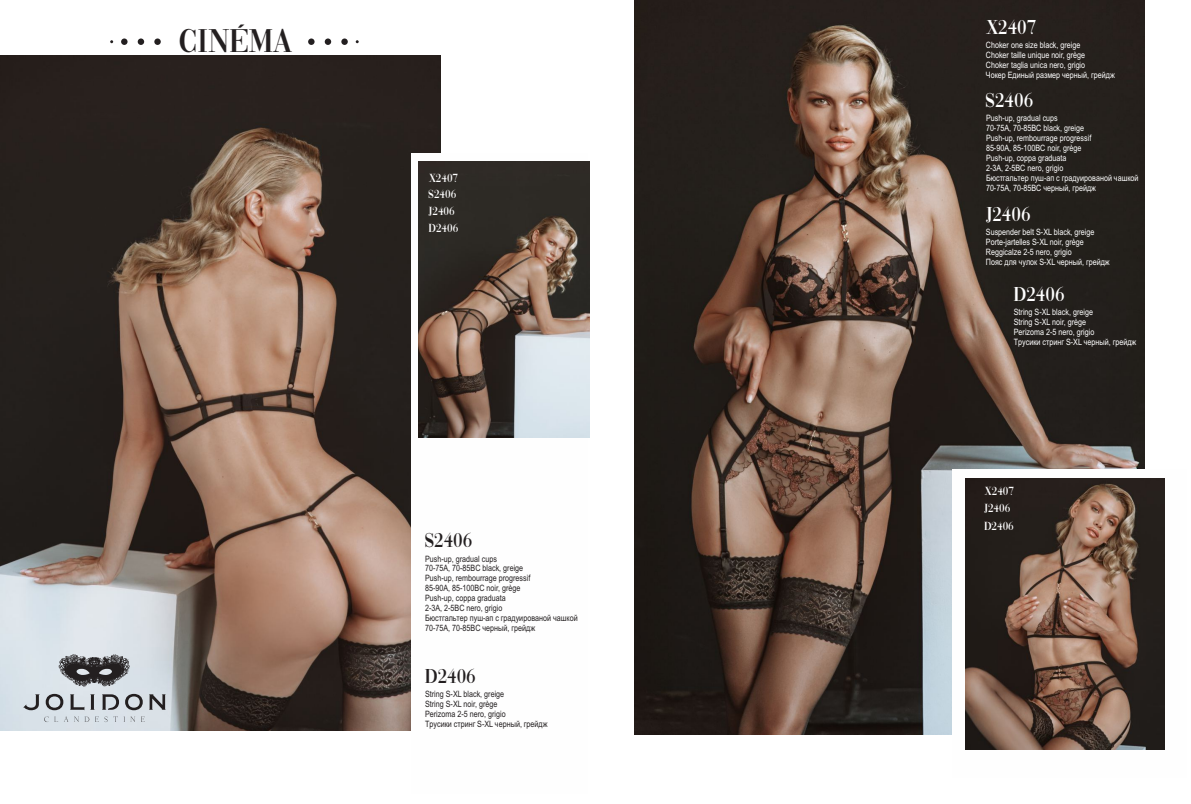
<style>
.page{position:relative;width:1191px;height:804px;background:#fff}
.page>*{position:absolute;margin:0;border:0;box-sizing:border-box;transform-origin:0 0}
.t1{font:34.3px "Vogue";color:#231f20}
.t2{font:21px "Vogue";color:#fff}
.t3{font:21px "Vogue";color:#231f20}
.t4{font:13.21px "Ebrima";color:#231f20;scale:3.63 1}
.t5{font:12.25px/17.5px "Vogue";color:#fff}
.t6{font:8.75px/9.9px "Arial Narrow";color:#fff}
.t7{font:8.75px/9.9px "Arial Narrow";color:#231f20}
</style>
<div class="page">
<img style="left:0;top:55px;width:440px;height:675px">
<img style="left:635px;top:0;width:509px;height:734px">
<div style="left:411px;top:153px;width:176px;height:641px;background:#fefefe"></div>
<div style="left:951px;top:469px;width:235px;height:309px;background:#fefefe"></div>
<img style="left:418px;top:161px;width:171px;height:277px">
<img style="left:965px;top:478px;width:199px;height:272px">
<div style="left:121px;top:38px;width:7px;height:7px;background:#231f20;border-radius:50%"></div>
<div style="left:138px;top:38px;width:6px;height:7px;background:#231f20;border-radius:50%"></div>
<div style="left:154px;top:38px;width:7px;height:7px;background:#231f20;border-radius:50%"></div>
<div style="left:341px;top:38px;width:7px;height:7px;background:#231f20;border-radius:50%"></div>
<div style="left:325px;top:38px;width:6px;height:7px;background:#231f20;border-radius:50%"></div>
<div style="left:308px;top:38px;width:6px;height:7px;background:#231f20;border-radius:50%"></div>
<svg style="left:23px;top:694px;width:143px;height:16px;background:#a2a6ab"></svg>
<svg style="left:44px;top:716px;width:14px;height:6px"></svg>
<svg style="left:64px;top:716px;width:4px;height:6px"></svg>
<svg style="left:74px;top:716px;width:5px;height:6px"></svg>
<svg style="left:85px;top:716px;width:4px;height:6px"></svg>
<svg style="left:95px;top:716px;width:12px;height:6px"></svg>
<svg style="left:113px;top:716px;width:5px;height:6px"></svg>
<svg style="left:124px;top:716px;width:11px;height:6px"></svg>
<svg style="left:141px;top:716px;width:4px;height:6px"></svg>
<svg style="left:58px;top:654px;width:72px;height:32px;background:#707174"></svg>
<h3 class="t4" style="left:237px;top:16px;width:4px">,</h3>
<h1 class="t1" style="left:179px;top:29px;width:114px">CINEMA</h1>
<h3 class="t5" style="left:429px;top:170px;width:31px">X2407</h3>
<h3 class="t5" style="left:428px;top:204px;width:31px;line-height:16.6px">J2406<br>D2406</h3>
<h3 class="t5" style="left:428px;top:187px;width:30px">S2406</h3>
<h2 class="t3" style="left:424px;top:533px;width:50px">S2406</h2>
<p class="t7" style="left:425px;top:554px;width:154px">Push-up, gradual cups<br>70-75A, 70-85BC black, greige<br>Push-up, rembourrage progressif<br>85-90A, 85-100BC noir, grège<br>Push-up, coppa graduata<br>2-3A, 2-5BC nero, grigio<br>Бюстгальтер пуш-ап с градуированой чашкой<br>70-75A, 70-85BC черный, грейдж</p>
<h2 class="t3" style="left:425px;top:668px;width:53px">D2406</h2>
<p class="t7" style="left:425px;top:690px;width:124px">String S-XL black, greige<br>String S-XL noir, grège<br>Perizoma 2-5 nero, grigio<br>Трусики стринг S-XL черный, грейдж</p>
<h2 class="t2" style="left:986px;top:20px;width:51px">X2407</h2>
<p class="t6" style="left:986px;top:41px;width:130px">Choker one size black, greige<br>Choker taille unique noir, grège<br>Choker taglia unica nero, grigio<br>Чокер Единый размер черный, грейдж</p>
<h2 class="t2" style="left:985px;top:93px;width:50px">S2406</h2>
<p class="t6" style="left:986px;top:114px;width:154px">Push-up, gradual cups<br>70-75A, 70-85BC black, greige<br>Push-up, rembourrage progressif<br>85-90A, 85-100BC noir, grège<br>Push-up, coppa graduata<br>2-3A, 2-5BC nero, grigio<br>Бюстгальтер пуш-ап с градуированой чашкой<br>70-75A, 70-85BC черный, грейдж</p>
<h2 class="t2" style="left:985px;top:207px;width:46px">J2406</h2>
<p class="t6" style="left:986px;top:228px;width:125px">Suspender belt S-XL black, greige<br>Porte-jartelles S-XL noir, grège<br>Reggicalze 2-5 nero, grigio<br>Пояс для чулок S-XL черный, грейдж</p>
<h2 class="t2" style="left:1013px;top:287px;width:53px">D2406</h2>
<p class="t6" style="left:1013px;top:308px;width:124px">String S-XL black, greige<br>String S-XL noir, grège<br>Perizoma 2-5 nero, grigio<br>Трусики стринг S-XL черный, грейдж</p>
<h3 class="t5" style="left:984px;top:483px;width:31px">X2407<br>J2406<br>D2406</h3>
</div>
